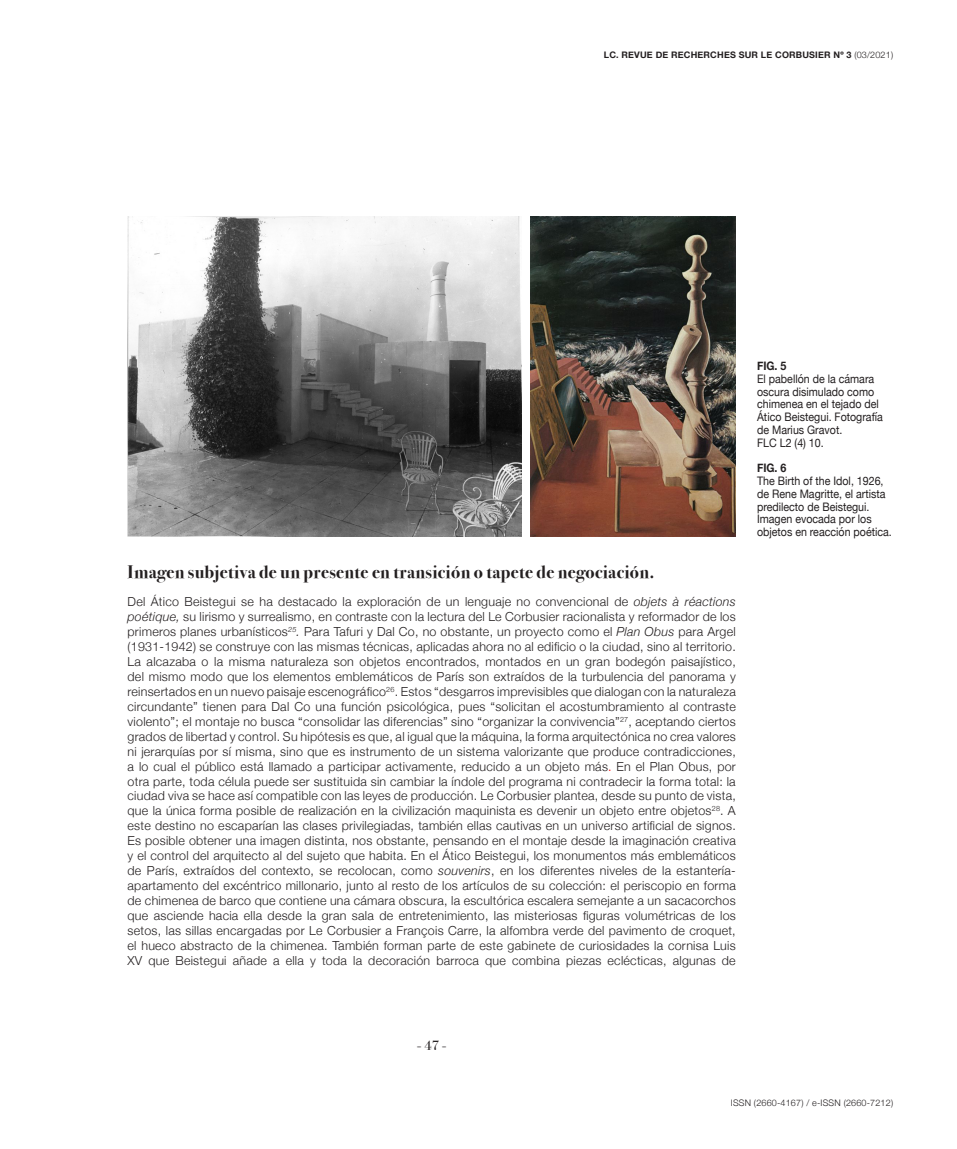
<style>
.page{position:relative;width:957px;height:1149px;background:#fff}
.page>*{position:absolute;margin:0;border:0;box-sizing:border-box;transform-origin:0 0}
.t1{font:700 18px "Bodoni Svty Two ITCTT";letter-spacing:.02em;color:#231f20}
.t2{font:13.5px "Bodoni Svty Two ITCTT";color:#231f20}
.t3{font:300 12.45px/15px "Helvetica Neue";letter-spacing:.02em;color:#231f20;text-align:justify}
.t4{font:11.7px/12.8px "Helvetica Neue";color:#231f20;scale:.91 1}
.t5{font:700 11.7px "Helvetica Neue";color:#231f20;scale:.91 1}
.t6{font:700 9px "Helvetica Neue";letter-spacing:.02em;color:#231f20}
.t7{font:300 9px "Helvetica Neue";letter-spacing:.02em;color:#231f20}
.s1{font-weight:300}
.s2{font-style:italic}
.s3{color:#f00}
</style>
<div class="page">
<img style="left:128px;top:217px;width:393px;height:319px">
<img style="left:531px;top:217px;width:205px;height:319px">
<p class="t6" style="left:604px;top:48px;width:291px">LC. REVUE DE RECHERCHES SUR LE CORBUSIER Nº 3 <span class="s1">(03/2021)</span></p>
<h1 class="t1" style="left:128px;top:557px;width:528px">Imagen subjetiva de un presente en transición o tapete de negociación.</h1>
<p class="t3" style="left:128px;top:593px;width:610px">Del Ático Beistegui se ha destacado la exploración de un lenguaje no convencional de <span class="s2">objets à réactions poétique,</span> su lirismo y surrealismo, en contraste con la lectura del Le Corbusier racionalista y reformador de los primeros planes urbanísticos<sup>25</sup><span class="s2">.</span> Para Tafuri y Dal Co, no obstante, un proyecto como el <span class="s2">Plan Obus</span> para Argel (1931-1942) se construye con las mismas técnicas, aplicadas ahora no al edificio o la ciudad, sino al territorio.<br>La alcazaba o la misma naturaleza son objetos encontrados, montados en un gran bodegón paisajístico, del mismo modo que los elementos emblemáticos de París son extraídos de la turbulencia del panorama y reinsertados en un nuevo paisaje escenográfico<sup>26</sup>. Estos “desgarros imprevisibles que dialogan con la naturaleza circundante” tienen para Dal Co una función psicológica, pues “solicitan el acostumbramiento al contraste violento”; el montaje no busca “consolidar las diferencias” sino “organizar la convivencia”<sup>27</sup>, aceptando ciertos grados de libertad y control. Su hipótesis es que, al igual que la máquina, la forma arquitectónica no crea valores ni jerarquías por sí misma, sino que es instrumento de un sistema valorizante que produce contradicciones, a lo cual el público está llamado a participar activamente, reducido a un objeto más<span class="s3">.</span> En el Plan Obus, por otra parte, toda célula puede ser sustituida sin cambiar la índole del programa ni contradecir la forma total: la ciudad viva se hace así compatible con las leyes de producción. Le Corbusier plantea, desde su punto de vista, que la única forma posible de realización en la civilización maquinista es devenir un objeto entre objetos<sup>28</sup>. A este destino no escaparían las clases privilegiadas, también ellas cautivas en un universo artificial de signos.<br>Es posible obtener una imagen distinta, nos obstante, pensando en el montaje desde la imaginación creativa y el control del arquitecto al del sujeto que habita. En el Ático Beistegui, los monumentos más emblemáticos de París, extraídos del contexto, se recolocan, como <span class="s2">souvenirs</span>, en los diferentes niveles de la estantería&shy;apartamento del excéntrico millonario, junto al resto de los artículos de su colección: el periscopio en forma de chimenea de barco que contiene una cámara obscura, la escultórica escalera semejante a un sacacorchos que asciende hacia ella desde la gran sala de entretenimiento, las misteriosas figuras volumétricas de los setos, las sillas encargadas por Le Corbusier a François Carre, la alfombra verde del pavimento de croquet, el hueco abstracto de la chimenea. También forman parte de este gabinete de curiosidades la cornisa Luis XV que Beistegui añade a ella y toda la decoración barroca que combina piezas eclécticas, algunas de</p>
<p class="t5" style="left:757px;top:356px;width:34px">FIG. 5</p>
<p class="t4" style="left:757px;top:373px;width:140px">El pabellón de la cámara oscura disimulado como chimenea en el tejado del<br>Ático Beistegui. Fotografía de Marius Gravot.<br>FLC L2 (4) 10.</p>
<p class="t5" style="left:757px;top:459px;width:34px">FIG. 6</p>
<p class="t4" style="left:757px;top:475px;width:150px">The Birth of the Idol, 1926, de Rene Magritte, el artista predilecto de Beistegui.<br>Imagen evocada por los objetos en reacción poética.</p>
<p class="t2" style="left:417px;top:1033px;width:30px">- 47 -</p>
<p class="t7" style="left:731px;top:1095px;width:164px">ISSN (2660-4167) / e-ISSN (2660-7212)</p>
</div>
